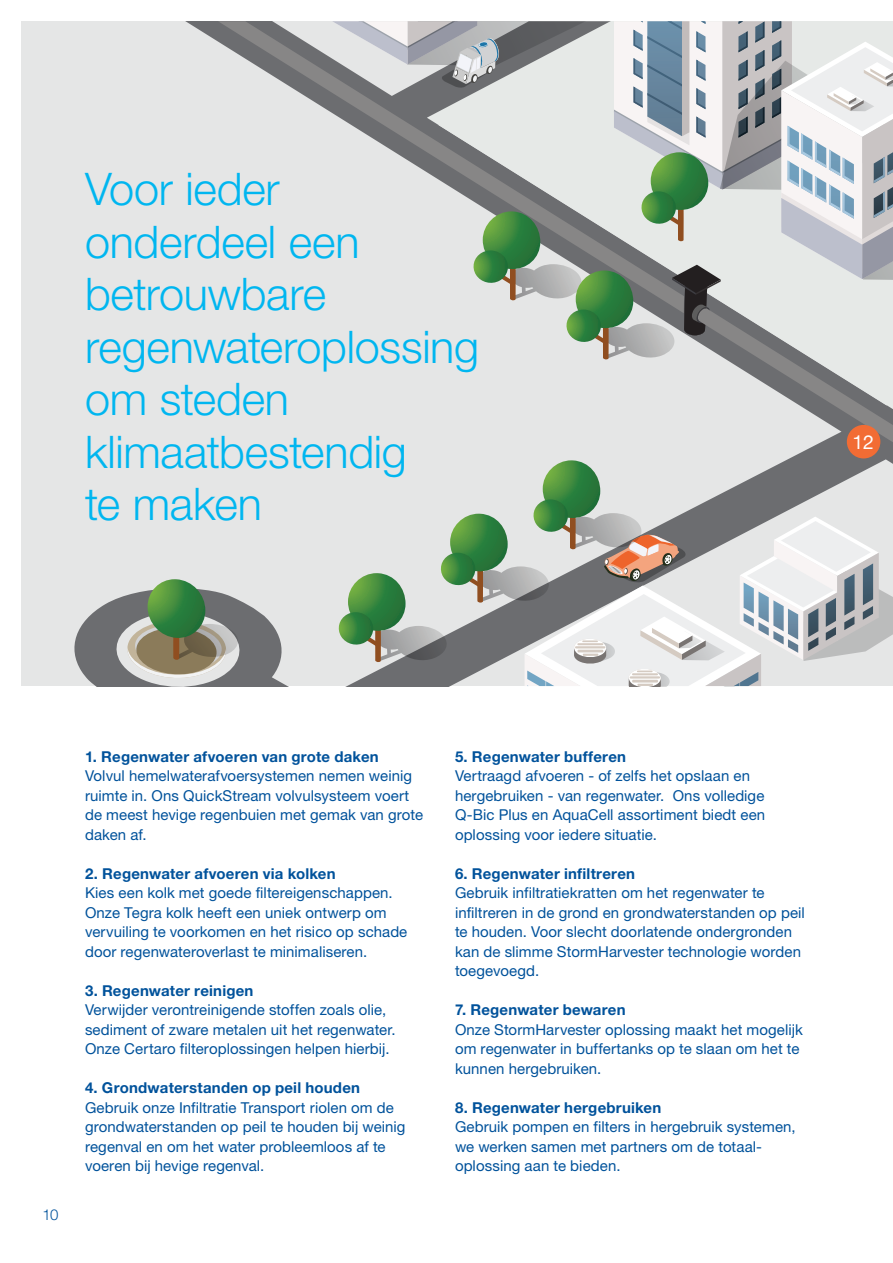
<style>
.page{position:relative;width:893px;height:1263px;background:#fff}
.page>*{position:absolute;margin:0;border:0;box-sizing:border-box;transform-origin:0 0}
._1_Head_38_40_Light{font:300 45px/52.5px "Helvetica Neue";letter-spacing:-.005em;color:#00b6f0}
.t1{font:19.5px "Helvetica Neue";color:#fff}
._3_Body_11_15_Regula{font:15px/19.5px "Helvetica Neue";letter-spacing:.005em;color:#01529b}
._3_Body_11_15_Regula-2{font:700 15px "Helvetica Neue";letter-spacing:.015em;color:#01529b}
.t2{font:300 15px "Helvetica Neue";color:#01529b}
</style>
<div class="page">
<div style="left:21px;top:21px;width:311px;height:665px;background:#e5e6e6"></div>
<svg style="left:218px;top:21px;width:114px;height:292px;background:#d3d4d4"></svg>
<svg style="left:67px;top:579px;width:222px;height:107px;background:#989f94"></svg>
<svg style="left:332px;top:21px;width:561px;height:665px;background:#c1c6c4"></svg>
<div style="left:847px;top:425px;width:33px;height:33px;background:#f26c34;border-radius:50%"></div>
<p class="_1_Head_38_40_Light" style="left:85px;top:162px;width:396px">Voor ieder onderdeel een betrouwbare regenwateroplossing om steden klimaatbestendig<br>te maken</p>
<p class="t1" style="left:852px;top:428px;width:23px">12</p>
<p class="t2" style="left:43px;top:1206px;width:17px">10</p>
<p class="_3_Body_11_15_Regula-2" style="left:85px;top:747px;width:295px">1. Regenwater afvoeren van grote daken</p>
<p class="_3_Body_11_15_Regula" style="left:85px;top:766px;width:340px">Volvul hemelwaterafvoersystemen nemen weinig ruimte in. Ons QuickStream volvulsysteem voert de meest hevige regenbuien met gemak van grote daken af.</p>
<p class="_3_Body_11_15_Regula-2" style="left:85px;top:864px;width:252px">2. Regenwater afvoeren via kolken</p>
<p class="_3_Body_11_15_Regula" style="left:85px;top:883px;width:324px">Kies een kolk met goede filtereigenschappen.<br>Onze Tegra kolk heeft een uniek ontwerp om vervuiling te voorkomen en het risico op schade door regenwateroverlast te minimaliseren.</p>
<p class="_3_Body_11_15_Regula-2" style="left:85px;top:981px;width:170px">3. Regenwater reinigen</p>
<p class="_3_Body_11_15_Regula" style="left:85px;top:1000px;width:312px">Verwijder verontreinigende stoffen zoals olie, sediment of zware metalen uit het regenwater.<br>Onze Certaro filteroplossingen helpen hierbij.</p>
<p class="_3_Body_11_15_Regula-2" style="left:85px;top:1079px;width:277px">4. Grondwaterstanden op peil houden</p>
<p class="_3_Body_11_15_Regula" style="left:85px;top:1097px;width:322px">Gebruik onze Infiltratie Transport riolen om de grondwaterstanden op peil te houden bij weinig regenval en om het water probleemloos af te voeren bij hevige regenval.</p>
<p class="_3_Body_11_15_Regula-2" style="left:455px;top:747px;width:173px">5. Regenwater bufferen</p>
<p class="_3_Body_11_15_Regula" style="left:455px;top:766px;width:312px">Vertraagd afvoeren - of zelfs het opslaan en hergebruiken - van regenwater. Ons volledige Q-Bic Plus en AquaCell assortiment biedt een oplossing voor iedere situatie.</p>
<p class="_3_Body_11_15_Regula-2" style="left:455px;top:864px;width:182px">6. Regenwater infiltreren</p>
<p class="_3_Body_11_15_Regula" style="left:455px;top:883px;width:351px">Gebruik infiltratiekratten om het regenwater te infiltreren in de grond en grondwaterstanden op peil te houden. Voor slecht doorlatende ondergronden kan de slimme StormHarvester technologie worden toegevoegd.</p>
<p class="_3_Body_11_15_Regula-2" style="left:455px;top:1001px;width:172px">7. Regenwater bewaren</p>
<p class="_3_Body_11_15_Regula" style="left:455px;top:1019px;width:349px">Onze StormHarvester oplossing maakt het mogelijk om regenwater in buffertanks op te slaan om het te kunnen hergebruiken.</p>
<p class="_3_Body_11_15_Regula-2" style="left:455px;top:1098px;width:208px">8. Regenwater hergebruiken</p>
<p class="_3_Body_11_15_Regula" style="left:455px;top:1117px;width:342px">Gebruik pompen en filters in hergebruik systemen, we werken samen met partners om de totaal&shy;oplossing aan te bieden.</p>
</div>
